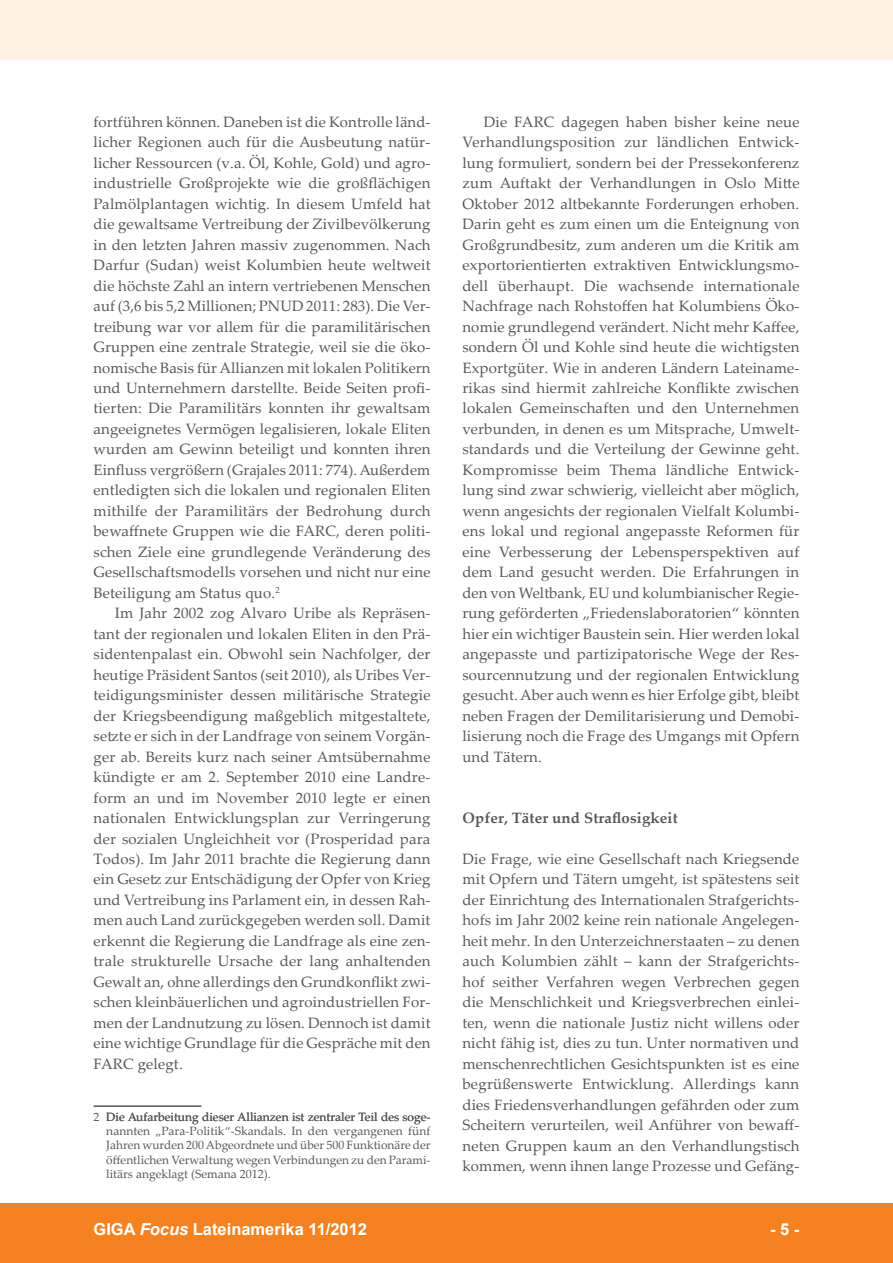
<style>
.page{position:relative;width:893px;height:1263px;background:#fff}
.page>*{position:absolute;margin:0;border:0;box-sizing:border-box;transform-origin:0 0}
.t1{font:700 16.5px "Arial";color:#fff}
.foc__text_fliesstext{font:15px/20.4px "Palatino Linotype";letter-spacing:.01em;color:#57585a;text-align:justify}
.foc__text_fussnoten{font:15px/20.5px "Palatino Linotype";letter-spacing:.01em;color:#57585a;text-align:justify}
.foc__text_1__absatz{font:15px/20.4px "Palatino Linotype";letter-spacing:.01em;color:#57585a;text-align:justify}
.foc__text_ueberschri{font:700 15px "Palatino Linotype";letter-spacing:.01em;color:#57585a}
.foc__text_fussnoten-2{font:12px/14.4px "Palatino Linotype";color:#57585a;text-align:justify}
.s1{font-style:italic}
</style>
<div class="page">
<div style="left:0;top:1203px;width:893px;height:60px;background:#f58220"></div>
<div style="left:0;top:0;width:893px;height:60px;background:#fef0e2"></div>
<hr style="left:94px;top:1105px;width:108px;height:2px;background:#57585a">
<p class="foc__text_fussnoten" style="left:94px;top:111px;width:339px">fortführen können. Daneben ist die Kontrolle länd&shy;licher Regionen auch für die Ausbeutung natür&shy;licher Ressourcen (v.a. Öl, Kohle, Gold) und agro&shy;industrielle Großprojekte wie die großflächigen Palmölplantagen wichtig. In diesem Umfeld hat die gewaltsame Vertreibung der Zivilbevölkerung in den letzten Jahren massiv zugenommen. Nach Darfur (Sudan) weist Kolumbien heute weltweit die höchste Zahl an intern vertriebenen Menschen auf (3,6 bis 5,2 Millionen; PNUD 2011: 283). Die Ver&shy;treibung war vor allem für die paramilitärischen Gruppen eine zentrale Strategie, weil sie die öko&shy;nomische Basis für Allianzen mit lokalen Politikern und Unternehmern darstellte. Beide Seiten profi&shy;tierten: Die Paramilitärs konnten ihr gewaltsam angeeignetes Vermögen legalisieren, lokale Eliten wurden am Gewinn beteiligt und konnten ihren Einfluss vergrößern (Grajales 2011: 774). Außerdem entledigten sich die lokalen und regionalen Eliten mithilfe der Paramilitärs der Bedrohung durch bewaffnete Gruppen wie die FARC, deren politi&shy;schen Ziele eine grundlegende Veränderung des Gesellschaftsmodells vorsehen und nicht nur eine Beteiligung am Status quo.<sup>2</sup></p>
<p class="foc__text_fliesstext" style="left:94px;top:602px;width:339px;text-indent:21px">Im Jahr 2002 zog Alvaro Uribe als Repräsen&shy;tant der regionalen und lokalen Eliten in den Prä&shy;sidentenpalast ein. Obwohl sein Nachfolger, der heutige Präsident Santos (seit 2010), als Uribes Ver&shy;teidigungsminister dessen militärische Strategie der Kriegsbeendigung maßgeblich mitgestaltete, setzte er sich in der Landfrage von seinem Vorgän&shy;ger ab. Bereits kurz nach seiner Amtsübernahme kündigte er am 2. September 2010 eine Landre&shy;form an und im November 2010 legte er einen nationalen Entwicklungsplan zur Verringerung der sozialen Ungleichheit vor (Prosperidad para Todos). Im Jahr 2011 brachte die Regierung dann ein Gesetz zur Entschädigung der Opfer von Krieg und Vertreibung ins Parlament ein, in dessen Rah&shy;men auch Land zurückgegeben werden soll. Damit erkennt die Regierung die Landfrage als eine zen&shy;trale strukturelle Ursache der lang anhaltenden Gewalt an, ohne allerdings den Grundkonflikt zwi&shy;schen kleinbäuerlichen und agroindustriellen For&shy;men der Landnutzung zu lösen. Dennoch ist damit eine wichtige Grundlage für die Gespräche mit den FARC gelegt.</p>
<p class="foc__text_fussnoten-2" style="left:106px;top:1109px;width:326px;text-indent:-13px">2 Die Aufarbeitung dieser Allianzen ist zentraler Teil des soge&shy;nannten „Para-Politik“-Skandals. In den vergangenen fünf Jahren wurden 200 Abgeordnete und über 500 Funktionäre der öffentlichen Verwaltung wegen Verbindungen zu den Parami&shy;litärs angeklagt (Semana 2012).</p>
<p class="foc__text_fliesstext" style="left:462px;top:111px;width:339px;text-indent:21px">Die FARC dagegen haben bisher keine neue Verhandlungsposition zur ländlichen Entwick&shy;lung formuliert, sondern bei der Pressekonferenz zum Auftakt der Verhandlungen in Oslo Mitte Oktober 2012 altbekannte Forderungen erhoben.<br>Darin geht es zum einen um die Enteignung von Großgrundbesitz, zum anderen um die Kritik am exportorientierten extraktiven Entwicklungsmo&shy;dell überhaupt. Die wachsende internationale Nachfrage nach Rohstoffen hat Kolumbiens Öko&shy;nomie grundlegend verändert. Nicht mehr Kaffee, sondern Öl und Kohle sind heute die wichtigsten Exportgüter. Wie in anderen Ländern Lateiname&shy;rikas sind hiermit zahlreiche Konflikte zwischen lokalen Gemeinschaften und den Unternehmen verbunden, in denen es um Mitsprache, Umwelt&shy;standards und die Verteilung der Gewinne geht.<br>Kompromisse beim Thema ländliche Entwick&shy;lung sind zwar schwierig, vielleicht aber möglich, wenn angesichts der regionalen Vielfalt Kolumbi&shy;ens lokal und regional angepasste Reformen für eine Verbesserung der Lebensperspektiven auf dem Land gesucht werden. Die Erfahrungen in den von Weltbank, EU und kolumbianischer Regie&shy;rung geförderten „Friedenslaboratorien“ könnten hier ein wichtiger Baustein sein. Hier werden lokal angepasste und partizipatorische Wege der Res&shy;sourcennutzung und der regionalen Entwicklung gesucht. Aber auch wenn es hier Erfolge gibt, bleibt neben Fragen der Demilitarisierung und Demobi&shy;lisierung noch die Frage des Umgangs mit Opfern und Tätern.</p>
<p class="foc__text_ueberschri" style="left:462px;top:807px;width:217px">Opfer, Täter und Straflosigkeit</p>
<p class="foc__text_1__absatz" style="left:462px;top:848px;width:339px">Die Frage, wie eine Gesellschaft nach Kriegsende mit Opfern und Tätern umgeht, ist spätestens seit der Einrichtung des Internationalen Strafgerichts&shy;hofs im Jahr 2002 keine rein nationale Angelegen&shy;heit mehr. In den Unterzeichnerstaaten – zu denen auch Kolumbien zählt – kann der Strafgerichts&shy;hof seither Verfahren wegen Verbrechen gegen die Menschlichkeit und Kriegsverbrechen einlei&shy;ten, wenn die nationale Justiz nicht willens oder nicht fähig ist, dies zu tun. Unter normativen und menschenrechtlichen Gesichtspunkten ist es eine begrüßenswerte Entwicklung. Allerdings kann dies Friedensverhandlungen gefährden oder zum Scheitern verurteilen, weil Anführer von bewaff&shy;neten Gruppen kaum an den Verhandlungstisch kommen, wenn ihnen lange Prozesse und Gefäng-</p>
<p class="t1" style="left:94px;top:1218px;width:275px">GIGA <span class="s1">Focus</span> Lateinamerika 11/2012</p>
<p class="t1" style="left:770px;top:1218px;width:31px">- 5 -</p>
</div>
